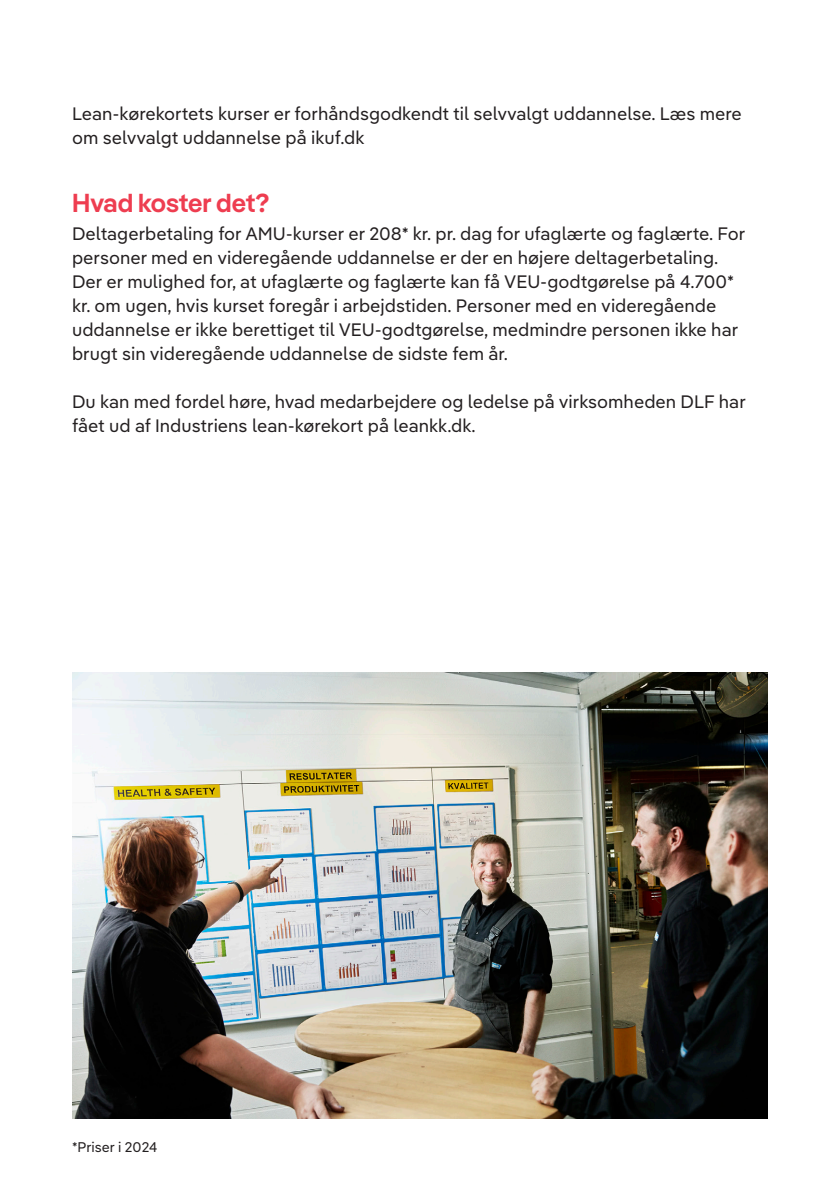
<style>
.page{position:relative;width:840px;height:1191px;background:#fff}
.page>*{position:absolute;margin:0;border:0;box-sizing:border-box;transform-origin:0 0}
.mellemsnit_LEAN{font:600 26px "Pangea";letter-spacing:-.005em;color:#ee3d50}
.brød{font:18px/24px "Pangea Text";color:#231f20}
.brød-2{font:14px "Pangea Text";color:#231f20}
</style>
<div class="page">
<img style="left:72px;top:672px;width:695px;height:447px">
<p class="brød" style="left:72px;top:101px;width:671px">Lean-kørekortets kurser er forhåndsgodkendt til selvvalgt uddannelse. Læs mere om selvvalgt uddannelse på ikuf.dk</p>
<p class="mellemsnit_LEAN" style="left:72px;top:184px;width:199px">Hvad koster det?</p>
<p class="brød" style="left:72px;top:221px;width:674px">Deltagerbetaling for AMU-kurser er 208* kr. pr. dag for ufaglærte og faglærte. For personer med en videregående uddannelse er der en højere deltagerbetaling.<br>Der er mulighed for, at ufaglærte og faglærte kan få VEU-godtgørelse på 4.700* kr. om ugen, hvis kurset foregår i arbejdstiden. Personer med en videregående uddannelse er ikke berettiget til VEU-godtgørelse, medmindre personen ikke har brugt sin videregående uddannelse de sidste fem år.</p>
<p class="brød" style="left:72px;top:389px;width:675px">Du kan med fordel høre, hvad medarbejdere og ledelse på virksomheden DLF har fået ud af Industriens lean-kørekort på leankk.dk.</p>
<p class="brød-2" style="left:72px;top:1136px;width:87px">*Priser i 2024</p>
</div>
